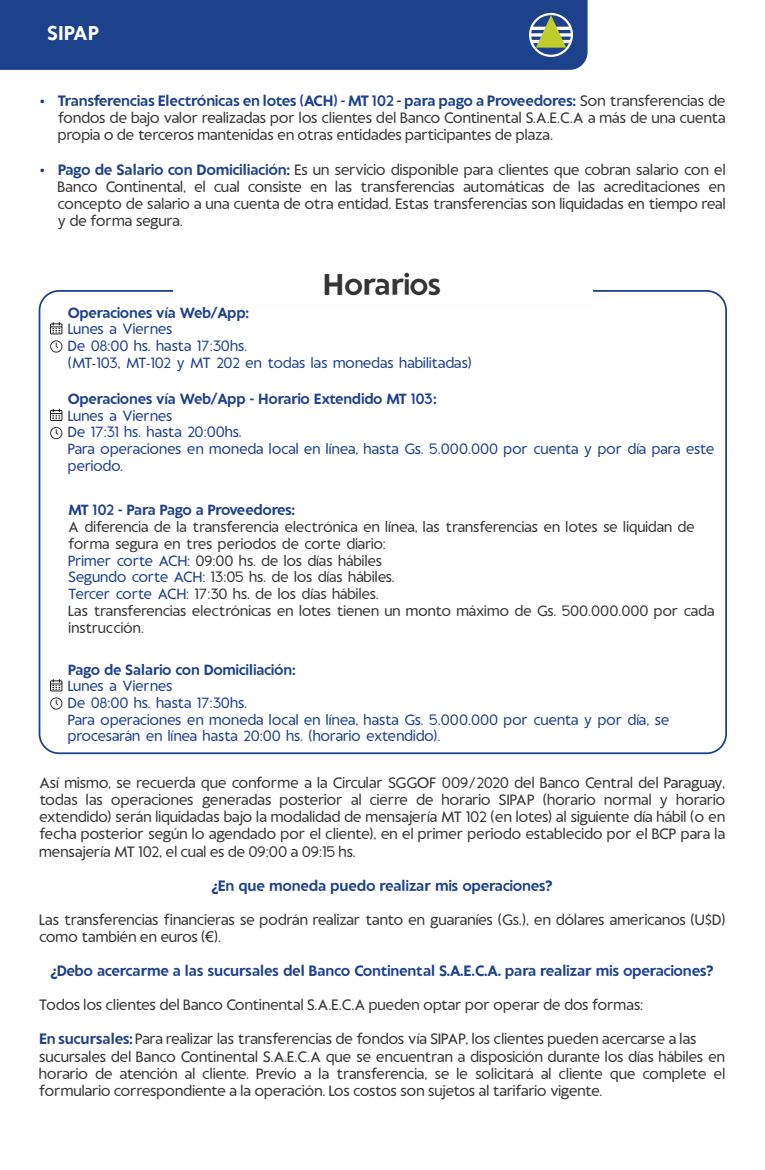
<style>
.page{position:relative;width:765px;height:1170px;background:#fff}
.page>*{position:absolute;margin:0;border:0;box-sizing:border-box;transform-origin:0 0}
.t1{font:700 30px "Conti Sans";letter-spacing:-.035em;color:#373435}
.t2{font:700 20px "Conti Sans";color:#fefefe}
.t3{font:15px/17.1px "Conti Sans";letter-spacing:-.025em;color:#373435;text-align:justify}
.t4{font:700 15px "Conti Sans";letter-spacing:-.015em;color:#1e418c}
.t5{font:14.75px/16.8px "Conti Sans";letter-spacing:-.025em;color:#1e418c}
.t6{font:14.75px/16.8px "Conti Sans";letter-spacing:-.025em;color:#373435}
.t7{font:700 14.75px "Conti Sans";letter-spacing:-.025em;color:#1e418c}
.s1{font-weight:700;color:#1e418c}
.s2{color:#1e418c}
.s3{font-family:"Arial"}
</style>
<div class="page">
<div style="left:0;top:0;width:588px;height:70px;background:#1e418c"></div>
<div style="left:529px;top:13px;width:44px;height:44px;background:#fefefe;border-radius:50%"></div>
<svg style="left:531px;top:15px;width:40px;height:40px"></svg>
<div style="left:50px;top:340px;width:12px;height:13px;border:1px solid #373435;border-radius:50%"></div>
<svg style="left:55px;top:343px;width:4px;height:5px"></svg>
<svg style="left:50px;top:322px;width:12px;height:12px"></svg>
<div style="left:50px;top:427px;width:12px;height:12px;border:1px solid #373435;border-radius:50%"></div>
<svg style="left:50px;top:409px;width:12px;height:12px"></svg>
<div style="left:50px;top:697px;width:12px;height:13px;border:1px solid #373435;border-radius:50%"></div>
<svg style="left:55px;top:700px;width:4px;height:5px"></svg>
<svg style="left:50px;top:679px;width:12px;height:12px"></svg>
<h2 class="t2" style="left:47px;top:25px;width:53px">SIPAP</h2>
<p class="t3" style="left:58px;top:94px;width:669px"><span class="s1">Transferencias Electrónicas en lotes (ACH) - MT 102 - para pago a Proveedores:</span> Son transferencias de fondos de bajo valor realizadas por los clientes del Banco Continental S.A.E.C.A a más de una cuenta propia o de terceros mantenidas en otras entidades participantes de plaza.</p>
<p class="t3" style="left:58px;top:162px;width:669px"><span class="s1">Pago de Salario con Domiciliación:</span> Es un servicio disponible para clientes que cobran salario con el Banco Continental, el cual consiste en las transferencias automáticas de las acreditaciones en concepto de salario a una cuenta de otra entidad. Estas transferencias son liquidadas en tiempo real y de forma segura.</p>
<h1 class="t1" style="left:323px;top:273px;width:120px">Horarios</h1>
<p class="t7" style="left:68px;top:306px;width:183px">Operaciones vía Web/App:</p>
<p class="t5" style="left:68px;top:322px;width:405px">Lunes a Viernes<br>De 08:00 hs. hasta 17:30hs.<br>(MT-103, MT-102 y MT 202 en todas las monedas habilitadas)</p>
<p class="t7" style="left:68px;top:393px;width:370px">Operaciones vía Web/App - Horario Extendido MT 103:</p>
<p class="t5" style="left:68px;top:409px;width:648px">Lunes a Viernes<br>De 17:31 hs. hasta 20:00hs.<br>Para operaciones en moneda local en línea, hasta Gs. 5.000.000 por cuenta y por día para este periodo.</p>
<p class="t7" style="left:68px;top:504px;width:228px">MT 102 - Para Pago a Proveedores:</p>
<p class="t6" style="left:68px;top:520px;width:648px">A diferencia de la transferencia electrónica en línea, las transferencias en lotes se liquidan de forma segura en tres periodos de corte diario:<br><span class="s2">Primer corte ACH:</span> 09:00 hs. de los días hábiles<br><span class="s2">Segundo corte ACH:</span> 13:05 hs. de los días hábiles.<br><span class="s2">Tercer corte ACH:</span> 17:30 hs. de los días hábiles.<br>Las transferencias electrónicas en lotes tienen un monto máximo de Gs. 500.000.000 por cada instrucción.</p>
<p class="t7" style="left:68px;top:663px;width:229px">Pago de Salario con Domiciliación:</p>
<p class="t5" style="left:68px;top:679px;width:603px">Lunes a Viernes<br>De 08:00 hs. hasta 17:30hs.<br>Para operaciones en moneda local en línea, hasta Gs. 5.000.000 por cuenta y por día, se procesarán en línea hasta 20:00 hs. (horario extendido).</p>
<p class="t3" style="left:39px;top:776px;width:688px">Así mismo, se recuerda que conforme a la Circular SGGOF 009/2020 del Banco Central del Paraguay, todas las operaciones generadas posterior al cierre de horario SIPAP (horario normal y horario extendido) serán liquidadas bajo la modalidad de mensajería MT 102 (en lotes) al siguiente día hábil (o en fecha posterior según lo agendado por el cliente), en el primer periodo establecido por el BCP para la mensajería MT 102, el cual es de 09:00 a 09:15 hs.</p>
<p class="t4" style="left:211px;top:879px;width:343px">¿En que moneda puedo realizar mis operaciones?</p>
<p class="t3" style="left:39px;top:912px;width:688px">Las transferencias financieras se podrán realizar tanto en guaraníes (Gs.), en dólares americanos (U$D) como también en euros (<span class="s3">€</span>).</p>
<p class="t4" style="left:50px;top:965px;width:665px">¿Debo acercarme a las sucursales del Banco Continental S.A.E.C.A. para realizar mis operaciones?</p>
<p class="t3" style="left:39px;top:998px;width:606px">Todos los clientes del Banco Continental S.A.E.C.A pueden optar por operar de dos formas:</p>
<p class="t3" style="left:39px;top:1032px;width:688px;text-align:left"><span class="s1">En sucursales:</span> Para realizar las transferencias de fondos vía SIPAP, los clientes pueden acercarse a las sucursales del Banco Continental S.A.E.C.A que se encuentran a disposición durante los días hábiles en horario de atención al cliente. Previo a la transferencia, se le solicitará al cliente que complete el formulario correspondiente a la operación. Los costos son sujetos al tarifario vigente.</p>
</div>
